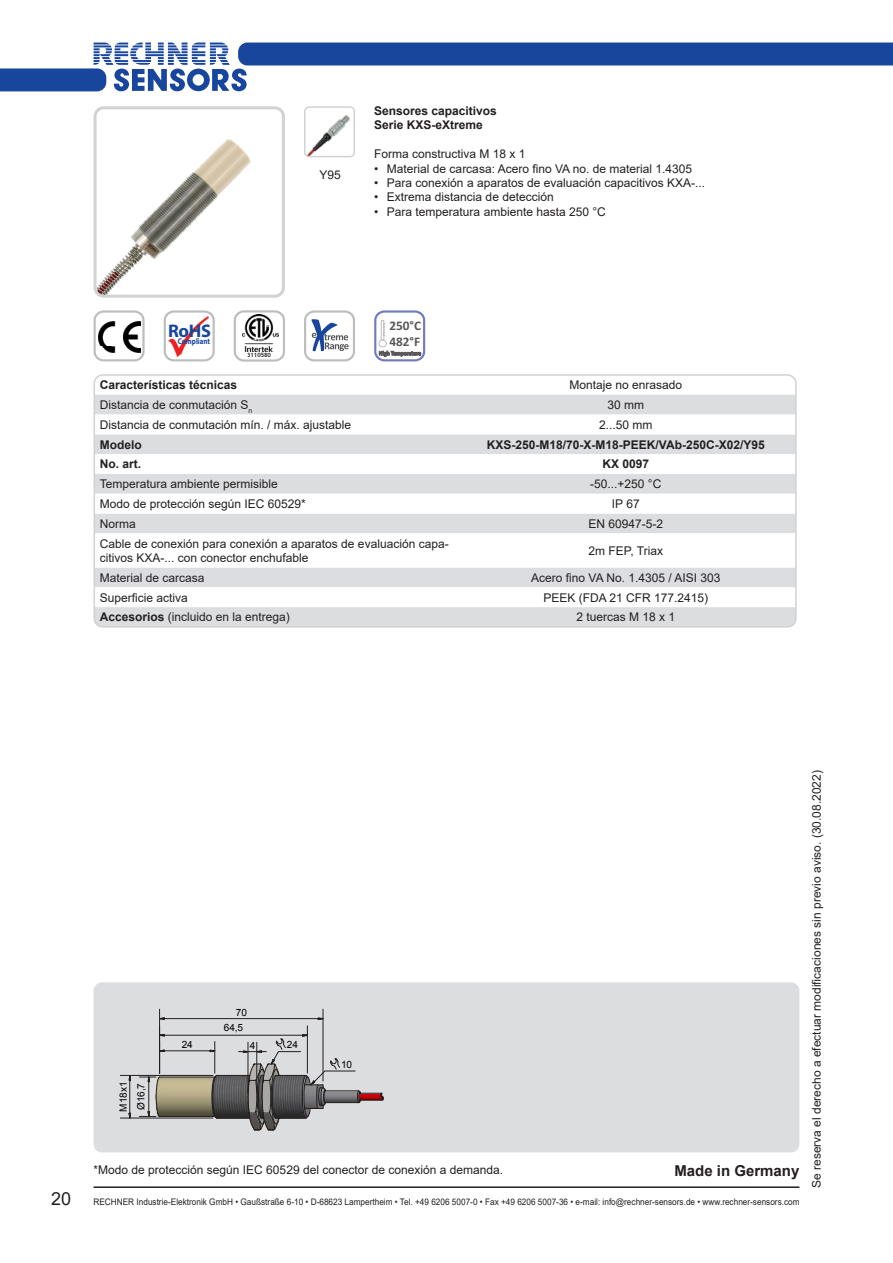
<style>
.page{position:relative;width:893px;height:1263px;background:#fff}
.page>*{position:absolute;margin:0;border:0;box-sizing:border-box;transform-origin:0 0}
.t1{font:700 18.3px "Myriad Pro";color:#18469d}
.t2{font:700 15px "Arial";color:#231f20}
.t3{font:700 13.2px/15.8px "Calibri";color:#57585a}
.Adresse{font:12px/14.4px "Arial";color:#231f20}
.Text_neben_Foto{font:12px "Arial";color:#231f20}
.Text_neben_Foto-2{font:700 12px "Arial";color:#231f20}
.Text_unter_Foto{font:12px "Arial";color:#231f20}
.t4{font:10.05px/17.9px "Arial";letter-spacing:-.02em;color:#000}
.t5{font:9px "Arial";color:#231f20;scale:.91 1}
.t6{font:700 8.4px "Myriad Pro";color:#18469d;scale:.82 1}
.t7{font:700 6.45px "Calibri";color:#57585a;scale:.89 1}
.t8{font:700 5.85px "Trebuchet MS";color:#231f20}
.s1{font-weight:700}
.s2{font-size:18px}
</style>
<div class="page">
<svg style="left:0;top:43px;width:893px;height:48px"></svg>
<hr style="left:94px;top:1186px;width:705px;height:2px;background:#231f20">
<img style="left:98px;top:110px;width:183px;height:184px">
<div style="left:94px;top:106px;width:191px;height:192px;border:3px solid #d1d2d4;border-radius:9px"></div>
<div style="left:94px;top:982px;width:705px;height:170px;background:#dcdddf;border-radius:9px"></div>
<img style="left:159px;top:1063px;width:80px;height:56px">
<svg style="left:212px;top:1075px;width:5px;height:43px"></svg>
<hr style="left:217px;top:1118px;width:33px;height:1px;background:#231f20">
<hr style="left:217px;top:1075px;width:33px;height:1px;background:#231f20">
<hr style="left:160px;top:1116px;width:55px;height:1px;background:#231f20">
<hr style="left:160px;top:1077px;width:55px;height:1px;background:#231f20">
<hr style="left:164px;top:1050px;width:46px;height:1px;background:#231f20">
<hr style="left:215px;top:1041px;width:1px;height:32px;background:#231f20">
<hr style="left:164px;top:1035px;width:139px;height:1px;background:#231f20">
<hr style="left:307px;top:1026px;width:1px;height:47px;background:#231f20">
<svg style="left:160px;top:1017px;width:5px;height:3px"></svg>
<svg style="left:318px;top:1017px;width:5px;height:3px"></svg>
<hr style="left:164px;top:1018px;width:154px;height:1px;background:#231f20">
<hr style="left:159px;top:1009px;width:1px;height:64px;background:#231f20">
<hr style="left:323px;top:1009px;width:1px;height:72px;background:#231f20">
<svg style="left:129px;top:1074px;width:2px;height:11px"></svg>
<hr style="left:129px;top:1080px;width:1px;height:33px;background:#231f20">
<hr style="left:120px;top:1075px;width:93px;height:1px;background:#231f20">
<hr style="left:120px;top:1118px;width:93px;height:1px;background:#231f20">
<svg style="left:139px;top:1074px;width:21px;height:45px"></svg>
<svg style="left:239px;top:1034px;width:145px;height:96px"></svg>
<svg style="left:94px;top:310px;width:51px;height:51px"></svg>
<img style="left:98px;top:322px;width:43px;height:30px">
<div style="left:164px;top:310px;width:51px;height:51px;border:2px solid #bcbdc0;border-radius:9px"></div>
<img style="left:169px;top:316px;width:40px;height:40px">
<div style="left:304px;top:310px;width:51px;height:51px;border:2px solid #bcbdc0;border-radius:9px"></div>
<svg style="left:311px;top:319px;width:38px;height:32px"></svg>
<div style="left:234px;top:310px;width:51px;height:51px;border:2px solid #bcbdc0;border-radius:9px"></div>
<img style="left:243px;top:314px;width:35px;height:37px">
<div style="left:374px;top:310px;width:51px;height:51px;border:2px solid #717cbc;border-radius:9px"></div>
<div style="left:379px;top:340px;width:8px;height:7px;border:1px solid #bcbdc0;border-radius:50%"></div>
<div style="left:381px;top:320px;width:3px;height:20px;border:1px solid #bcbdc0"></div>
<svg style="left:383px;top:324px;width:2px;height:12px"></svg>
<img style="left:308px;top:115px;width:42px;height:39px">
<div style="left:304px;top:106px;width:51px;height:51px;border:2px solid #d1d2d4;border-radius:4px"></div>
<div style="left:94px;top:395px;width:700px;height:230px;background:#dcdddf"></div>
<svg style="left:97px;top:415px;width:697px;height:19px"></svg>
<svg style="left:97px;top:454px;width:697px;height:153px"></svg>
<div style="left:94px;top:374px;width:703px;height:254px;border:2px solid #d1d2d4;border-radius:9px"></div>
<p class="Text_unter_Foto" style="left:319px;top:167px;width:23px">Y95</p>
<p class="Text_neben_Foto-2" style="left:374px;top:102px;width:124px">Sensores capacitivos</p>
<p class="Text_neben_Foto-2" style="left:374px;top:117px;width:110px">Serie KXS-eXtreme</p>
<p class="Text_neben_Foto" style="left:374px;top:146px;width:153px">Forma constructiva M 18 x 1</p>
<p class="Text_neben_Foto" style="left:374px;top:160px;width:320px">• Material de carcasa: Acero fino VA no. de material 1.4305</p>
<p class="Text_neben_Foto" style="left:374px;top:175px;width:332px">• Para conexión a aparatos de evaluación capacitivos KXA-...</p>
<p class="Text_neben_Foto" style="left:374px;top:189px;width:181px">• Extrema distancia de detección</p>
<p class="Text_neben_Foto" style="left:374px;top:203px;width:233px">• Para temperatura ambiente hasta 250 °C</p>
<p class="t1" style="left:168px;top:319px;width:44px">RoHS</p>
<p class="t6" style="left:178px;top:336px;width:41px">Compliant</p>
<p class="t3" style="left:389px;top:318px;width:33px">250°C<br>482°F</p>
<p class="t8" style="left:247px;top:351px;width:25px">3110580</p>
<p class="t7" style="left:379px;top:349px;width:49px">High Temperature</p>
<p class="Text_neben_Foto-2" style="left:100px;top:377px;width:139px">Características técnicas</p>
<p class="Adresse" style="left:569px;top:378px;width:114px">Montaje no enrasado</p>
<p class="Adresse" style="left:100px;top:397px;width:154px">Distancia de conmutación S<sub>n</sub></p>
<p class="Adresse" style="left:607px;top:397px;width:38px">30 mm</p>
<p class="Adresse" style="left:100px;top:417px;width:253px">Distancia de conmutación mín. / máx. ajustable</p>
<p class="Adresse" style="left:599px;top:417px;width:55px">2...50 mm</p>
<p class="Text_neben_Foto-2" style="left:100px;top:436px;width:43px">Modelo</p>
<p class="Text_neben_Foto-2" style="left:487px;top:436px;width:279px">KXS-250-M18/70-X-M18-PEEK/VAb-250C-X02/Y95</p>
<p class="Text_neben_Foto-2" style="left:100px;top:456px;width:43px">No. art.</p>
<p class="Text_neben_Foto-2" style="left:602px;top:456px;width:48px">KX 0097</p>
<p class="Adresse" style="left:100px;top:477px;width:180px">Temperatura ambiente permisible</p>
<p class="Adresse" style="left:590px;top:477px;width:73px">-50...+250 °C</p>
<p class="Adresse" style="left:100px;top:496px;width:208px">Modo de protección según IEC 60529*</p>
<p class="Adresse" style="left:612px;top:496px;width:29px">IP 67</p>
<p class="Adresse" style="left:100px;top:516px;width:37px">Norma</p>
<p class="Adresse" style="left:588px;top:516px;width:76px">EN 60947-5-2</p>
<p class="Adresse" style="left:100px;top:536px;width:350px">Cable de conexión para conexión a aparatos de evaluación capa&shy;citivos KXA-... con conector enchufable</p>
<p class="Adresse" style="left:589px;top:543px;width:76px">2m FEP, Triax</p>
<p class="Adresse" style="left:100px;top:570px;width:106px">Material de carcasa</p>
<p class="Adresse" style="left:531px;top:570px;width:191px">Acero fino VA No. 1.4305 / AISI 303</p>
<p class="Adresse" style="left:100px;top:590px;width:90px">Superficie activa</p>
<p class="Adresse" style="left:543px;top:590px;width:166px">PEEK (FDA 21 CFR 177.2415)</p>
<p class="Adresse" style="left:100px;top:610px;width:192px"><span class="s1">Accesorios</span> (incluido en la entrega)</p>
<p class="Adresse" style="left:576px;top:610px;width:100px">2 tuercas M 18 x 1</p>
<p class="t4" style="left:236px;top:1003px;width:13px">70</p>
<p class="t4" style="left:224px;top:1019px;width:21px">64,5</p>
<p class="t4" style="left:114px;top:1111px;width:31px;rotate:-90deg">M x1<br>Ø16,7</p>
<p class="t4" style="left:114px;top:1103px;width:12px;rotate:-90deg">18</p>
<p class="t4" style="left:182px;top:1036px;width:13px">24</p>
<p class="t4" style="left:287px;top:1036px;width:13px">24</p>
<p class="t4" style="left:250px;top:1036px;width:7px">4</p>
<p class="t4" style="left:341px;top:1056px;width:13px">10</p>
<p class="Adresse" style="left:94px;top:1162px;width:411px">*Modo de protección según IEC 60529 del conector de conexión a demanda.</p>
<p class="t2" style="left:674px;top:1160px;width:127px">Made in Germany</p>
<p class="t5" style="left:51px;top:1195px;width:824px"><span class="s2">20</span> RECHNER Industrie-Elektronik GmbH • Gaußstraße 6-10 • D-68623 Lampertheim • Tel. +49 6206 5007-0 • Fax +49 6206 5007-36 • e-mail: info@rechner-sensors.de • www.rechner-sensors.com</p>
<p class="Adresse" style="left:809px;top:1188px;width:419px;rotate:-90deg">Se reserva el derecho a efectuar modificaciones sin previo aviso. (30.08.2022)</p>
</div>
